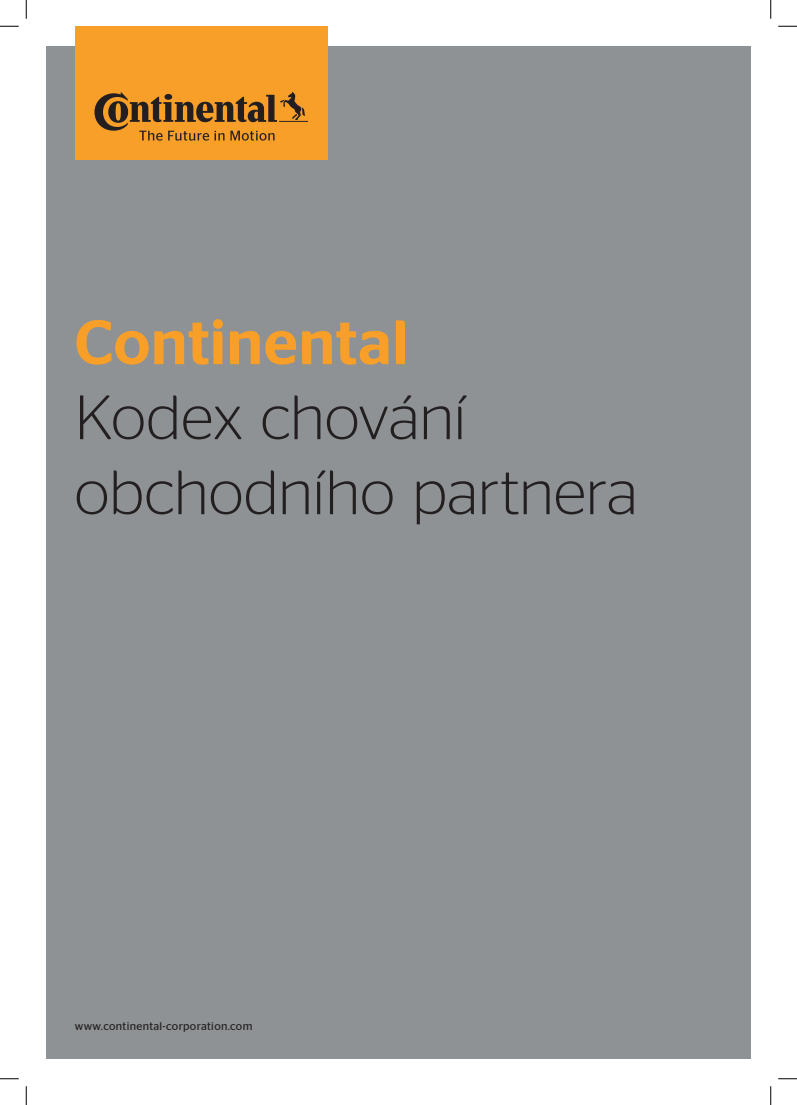
<style>
.page{position:relative;width:797px;height:1105px;background:#fff}
.page>*{position:absolute;margin:0;border:0;box-sizing:border-box;transform-origin:0 0}
.t1{font:300 62.5px/75px "Continental Stag Sans LCG";color:#231f20}
.t2{font:500 62.5px "Continental Stag Sans LCG";letter-spacing:.01em;color:#f89f29}
.t3{font:11.25px "Continental Stag Sans LCG";letter-spacing:.03em;color:#231f20}
</style>
<div class="page">
<div style="left:46px;top:46px;width:704px;height:1012px;background:#8e9294"></div>
<div style="left:75px;top:26px;width:252px;height:134px;background:#f89f29"></div>
<svg style="left:94px;top:92px;width:214px;height:49px"></svg>
<svg style="left:0;top:25px;width:19px;height:2px"></svg>
<svg style="left:778px;top:25px;width:19px;height:2px"></svg>
<svg style="left:0;top:1078px;width:19px;height:1px"></svg>
<svg style="left:778px;top:1078px;width:19px;height:1px"></svg>
<svg style="left:25px;top:0;width:2px;height:19px"></svg>
<svg style="left:25px;top:1086px;width:2px;height:19px"></svg>
<svg style="left:770px;top:0;width:1px;height:19px"></svg>
<svg style="left:770px;top:1086px;width:1px;height:19px"></svg>
<h1 class="t2" style="left:75px;top:297px;width:335px">Continental</h1>
<h1 class="t1" style="left:75px;top:375px;width:564px">Kodex chování obchodního partnera</h1>
<p class="t3" style="left:75px;top:1018px;width:179px">www.continental-corporation.com</p>
</div>
